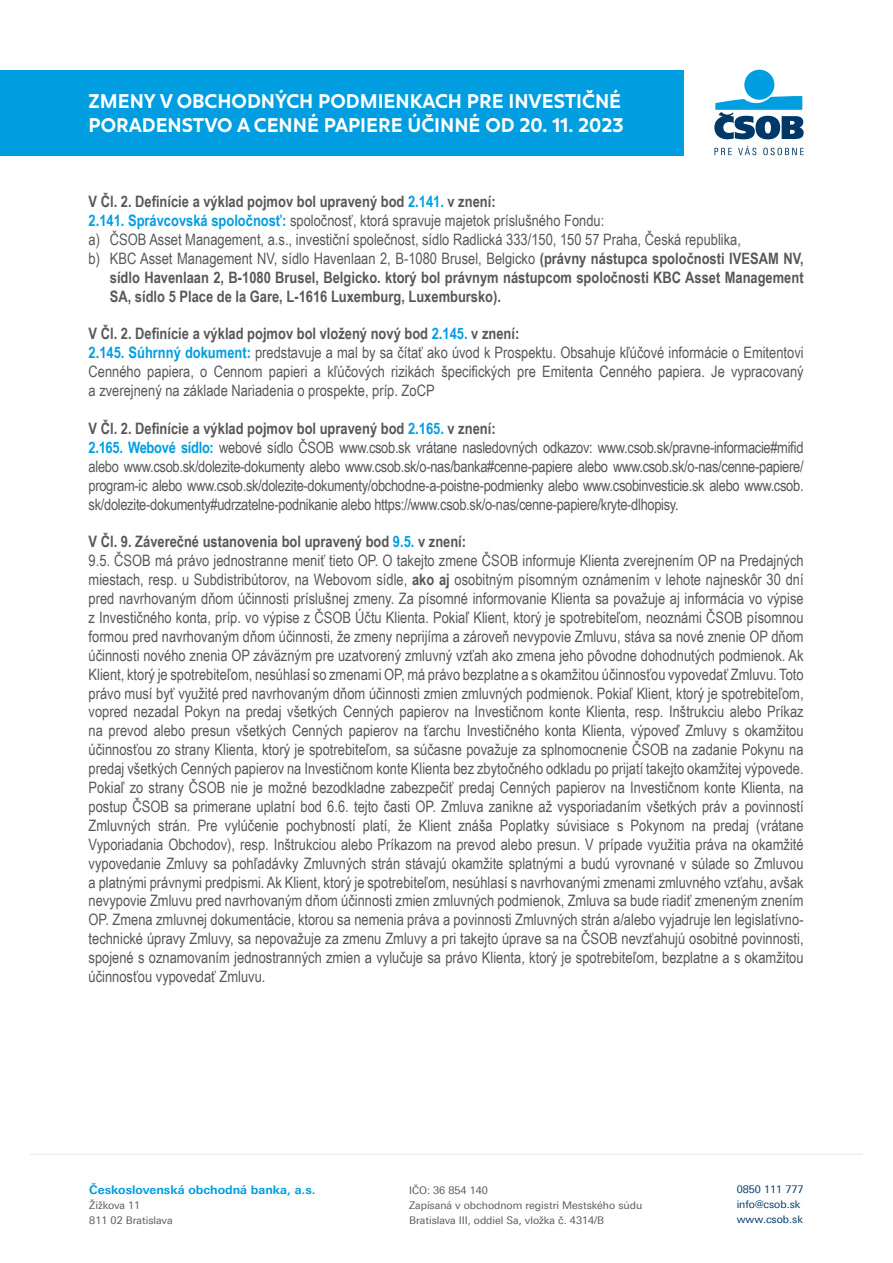
<style>
.page{position:relative;width:893px;height:1263px;background:#fff}
.page>*{position:absolute;margin:0;border:0;box-sizing:border-box;transform-origin:0 0}
.t1{font:700 19.5px/23.4px "Juli Sans";color:#fff}
.t2{font:15.75px/18.9px "Arial Narrow";color:#58585a}
.t3{font:15.75px/18.9px "Arial Narrow";letter-spacing:-.02em;color:#58585a}
.t4{font:700 15.75px "Arial Narrow";color:#58585a}
.t5{font:700 12px "Linotype Univers 630";color:#009ee0}
.t6{font:10.5px/15px "Linotype Univers 430";color:#58585a}
.t7{font:10.5px/15px "Linotype Univers 430";color:#003867}
.s1{color:#009ee0}
.s2{font-weight:700;color:#009ee0}
.s3{font-weight:700}
</style>
<div class="page">
<hr style="left:30px;top:1154px;width:833px;height:1px;background:#e3e4e4">
<div style="left:744px;top:70px;width:30px;height:30px;background:#009ee0;border-radius:50%"></div>
<svg style="left:714px;top:96px;width:90px;height:43px"></svg>
<svg style="left:714px;top:146px;width:90px;height:9px"></svg>
<div style="left:0;top:70px;width:684px;height:85px;background:#009ee0"></div>
<p class="t1" style="left:89px;top:87px;width:537px">ZMENY V OBCHODNÝCH PODMIENKACH PRE INVESTIČNÉ<br>PORADENSTVO A CENNÉ PAPIERE ÚČINNÉ OD 20. 11. 2023</p>
<p class="t4" style="left:89px;top:190px;width:409px">V Čl. 2. Definície a výklad pojmov bol upravený bod <span class="s1">2.141.</span> v znení:</p>
<p class="t2" style="left:89px;top:210px;width:517px"><span class="s2">2.141. Správcovská spoločnosť:</span> spoločnosť, ktorá spravuje majetok príslušného Fondu:</p>
<p class="t2" style="left:89px;top:229px;width:654px">a) ČSOB Asset Management, a.s., investiční společnost, sídlo Radlická 333/150, 150 57 Praha, Česká republika,</p>
<p class="t2" style="left:89px;top:248px;width:717px">b) KBC Asset Management NV, sídlo Havenlaan 2, B-1080 Brusel, Belgicko <span class="s3">(právny nástupca spoločnosti IVESAM NV,</span></p>
<p class="t4" style="left:110px;top:265px;width:695px">sídlo Havenlaan 2, B-1080 Brusel, Belgicko. ktorý bol právnym nástupcom spoločnosti KBC Asset Management</p>
<p class="t4" style="left:110px;top:284px;width:393px">SA, sídlo 5 Place de la Gare, L-1616 Luxemburg, Luxembursko).</p>
<p class="t2" style="left:89px;top:324px;width:717px"><span class="s3">V Čl. 2. Definície a výklad pojmov bol vložený nový bod</span> <span class="s2">2.145.</span> <span class="s3">v znení:<br></span><span class="s2">2.145. Súhrnný dokument:</span> predstavuje a mal by sa čítať ako úvod k Prospektu. Obsahuje kľúčové informácie o Emitentovi Cenného papiera, o Cennom papieri a kľúčových rizikách špecifických pre Emitenta Cenného papiera. Je vypracovaný a zverejnený na základe Nariadenia o prospekte, príp. ZoCP</p>
<p class="t3" style="left:89px;top:418px;width:716px"><span class="s3">V Čl. 2. Definície a výklad pojmov bol upravený bod</span> <span class="s2">2.165.</span> <span class="s3">v znení:<br></span><span class="s2">2.165. Webové sídlo:</span> webové sídlo ČSOB www.csob.sk vrátane nasledovných odkazov: www.csob.sk/pravne-informacie#mifid alebo www.csob.sk/dolezite-dokumenty alebo www.csob.sk/o-nas/banka#cenne-papiere alebo www.csob.sk/o-nas/cenne-papiere/ program-ic alebo www.csob.sk/dolezite-dokumenty/obchodne-a-poistne-podmienky alebo www.csobinvesticie.sk alebo www.csob. sk/dolezite-dokumenty#udrzatelne-podnikanie alebo https://www.csob.sk/o-nas/cenne-papiere/kryte-dlhopisy.</p>
<p class="t2" style="left:89px;top:532px;width:717px"><span class="s3">V Čl. 9. Záverečné ustanovenia bol upravený bod</span> <span class="s2">9.5.</span> <span class="s3">v znení:<br></span>9.5. ČSOB má právo jednostranne meniť tieto OP. O takejto zmene ČSOB informuje Klienta zverejnením OP na Predajných miestach, resp. u Subdistribútorov, na Webovom sídle, <span class="s3">ako aj</span> osobitným písomným oznámením v lehote najneskôr 30 dní pred navrhovaným dňom účinnosti príslušnej zmeny. Za písomné informovanie Klienta sa považuje aj informácia vo výpise z Investičného konta, príp. vo výpise z ČSOB Účtu Klienta. Pokiaľ Klient, ktorý je spotrebiteľom, neoznámi ČSOB písomnou formou pred navrhovaným dňom účinnosti, že zmeny neprijíma a zároveň nevypovie Zmluvu, stáva sa nové znenie OP dňom účinnosti nového znenia OP záväzným pre uzatvorený zmluvný vzťah ako zmena jeho pôvodne dohodnutých podmienok. Ak Klient, ktorý je spotrebiteľom, nesúhlasí so zmenami OP, má právo bezplatne a s okamžitou účinnosťou vypovedať Zmluvu. Toto právo musí byť využité pred navrhovaným dňom účinnosti zmien zmluvných podmienok. Pokiaľ Klient, ktorý je spotrebiteľom, vopred nezadal Pokyn na predaj všetkých Cenných papierov na Investičnom konte Klienta, resp. Inštrukciu alebo Príkaz na prevod alebo presun všetkých Cenných papierov na ťarchu Investičného konta Klienta, výpoveď Zmluvy s okamžitou účinnosťou zo strany Klienta, ktorý je spotrebiteľom, sa súčasne považuje za splnomocnenie ČSOB na zadanie Pokynu na predaj všetkých Cenných papierov na Investičnom konte Klienta bez zbytočného odkladu po prijatí takejto okamžitej výpovede.<br>Pokiaľ zo strany ČSOB nie je možné bezodkladne zabezpečiť predaj Cenných papierov na Investičnom konte Klienta, na postup ČSOB sa primerane uplatní bod 6.6. tejto časti OP. Zmluva zanikne až vysporiadaním všetkých práv a povinností Zmluvných strán. Pre vylúčenie pochybností platí, že Klient znáša Poplatky súvisiace s Pokynom na predaj (vrátane Vyporiadania Obchodov), resp. Inštrukciou alebo Príkazom na prevod alebo presun. V prípade využitia práva na okamžité vypovedanie Zmluvy sa pohľadávky Zmluvných strán stávajú okamžite splatnými a budú vyrovnané v súlade so Zmluvou a platnými právnymi predpismi. Ak Klient, ktorý je spotrebiteľom, nesúhlasí s navrhovanými zmenami zmluvného vzťahu, avšak nevypovie Zmluvu pred navrhovaným dňom účinnosti zmien zmluvných podmienok, Zmluva sa bude riadiť zmeneným znením OP. Zmena zmluvnej dokumentácie, ktorou sa nemenia práva a povinnosti Zmluvných strán a/alebo vyjadruje len legislatívno&shy;technické úpravy Zmluvy, sa nepovažuje za zmenu Zmluvy a pri takejto úprave sa na ČSOB nevzťahujú osobitné povinnosti, spojené s oznamovaním jednostranných zmien a vylučuje sa právo Klienta, ktorý je spotrebiteľom, bezplatne a s okamžitou účinnosťou vypovedať Zmluvu.</p>
<p class="t5" style="left:89px;top:1182px;width:228px">Československá obchodná banka, a.s.</p>
<p class="t6" style="left:89px;top:1197px;width:85px">Žižkova 11<br>811 02 Bratislava</p>
<p class="t6" style="left:409px;top:1182px;width:235px">IČO: 36 854 140<br>Zapísaná v obchodnom registri Mestského súdu<br>Bratislava III, oddiel Sa, vložka č. 4314/B</p>
<p class="t7" style="left:737px;top:1182px;width:68px">0850 111 777 info@csob.sk www.csob.sk</p>
</div>
